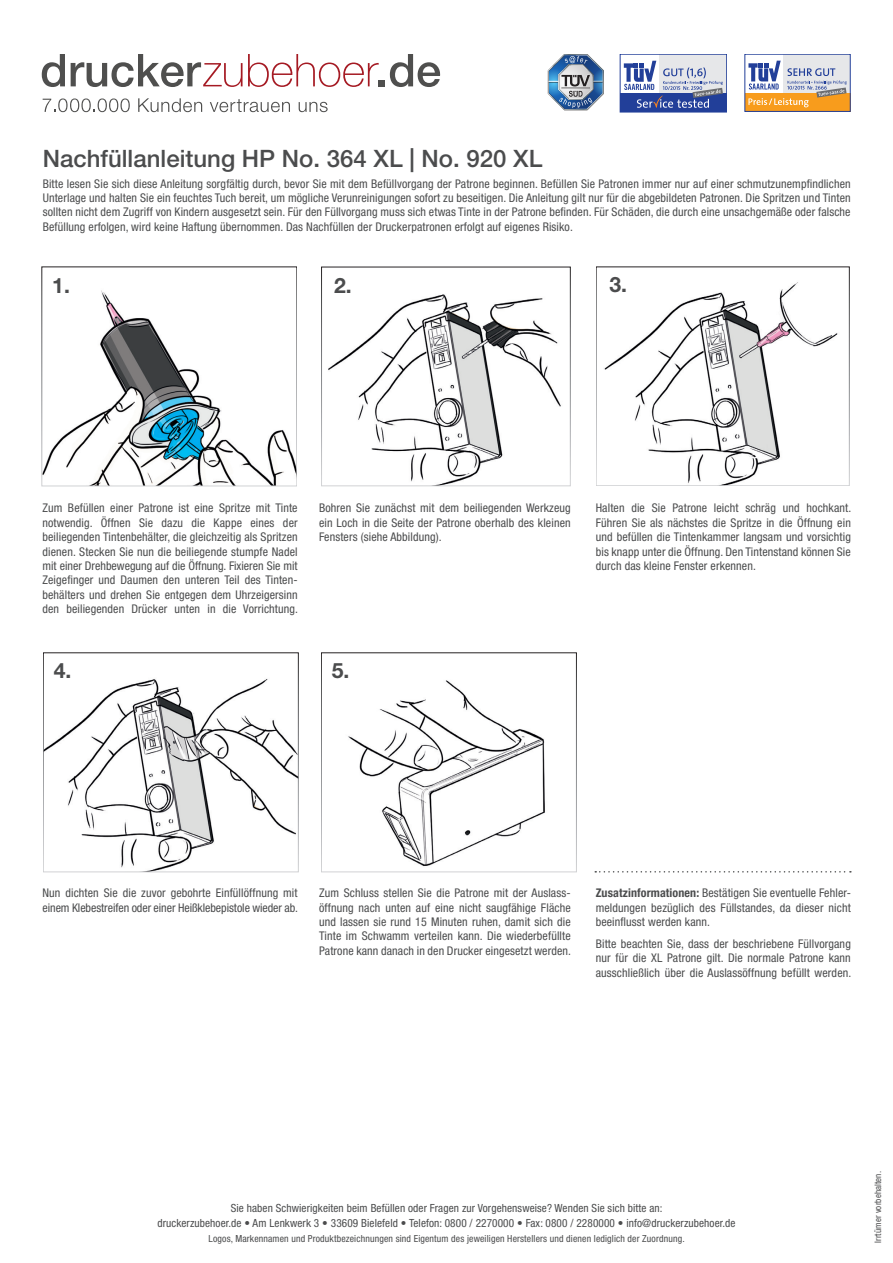
<style>
.page{position:relative;width:893px;height:1263px;background:#fff}
.page>*{position:absolute;margin:0;border:0;box-sizing:border-box;transform-origin:0 0}
.t1{font:500 24px "Helvetica Neue LT Pro";color:#4b4c4d}
.t2{font:700 21.15px "Helvetica Neue LT Pro";color:#4b4c4d}
.text{font:condensed 12px/14.4px "Helvetica Neue LT Pro";letter-spacing:.01em;color:#4b4c4d;text-align:justify}
.t3{font:condensed 11.25px/14.4px "Helvetica Neue LT Pro";letter-spacing:.01em;color:#4b4c4d;text-align:center}
.t4{font:condensed 9.75px "Helvetica Neue LT Pro";letter-spacing:.015em;color:#4b4c4d}
.t5{font:condensed 9px "Helvetica Neue LT Pro";letter-spacing:.01em;color:#4b4c4d}
.s1{font-weight:700}
</style>
<div class="page">
<svg style="left:42px;top:54px;width:23px;height:33px"></svg>
<svg style="left:71px;top:54px;width:369px;height:33px"></svg>
<svg style="left:138px;top:98px;width:64px;height:14px"></svg>
<svg style="left:210px;top:99px;width:80px;height:13px"></svg>
<svg style="left:299px;top:102px;width:29px;height:10px"></svg>
<svg style="left:43px;top:98px;width:87px;height:14px"></svg>
<div style="left:659px;top:54px;width:68px;height:39px;background:#e6e7e9"></div>
<div style="left:620px;top:93px;width:107px;height:19px;background:#223f99"></div>
<div style="left:620px;top:54px;width:107px;height:58px;border:1px solid #223f99"></div>
<svg style="left:624px;top:61px;width:99px;height:47px"></svg>
<div style="left:784px;top:54px;width:66px;height:39px;background:#e6e7e9"></div>
<div style="left:745px;top:93px;width:105px;height:18px;background:#f89c1c"></div>
<svg style="left:748px;top:61px;width:99px;height:46px"></svg>
<svg style="left:548px;top:54px;width:56px;height:56px"></svg>
<svg style="left:595px;top:871px;width:256px;height:1px"></svg>
<img style="left:44px;top:290px;width:251px;height:194px">
<div style="left:42px;top:267px;width:255px;height:219px;border:1px solid #fff"></div>
<img style="left:328px;top:294px;width:233px;height:190px">
<div style="left:321px;top:267px;width:249px;height:219px;border:1px solid #fff"></div>
<img style="left:604px;top:282px;width:234px;height:202px">
<div style="left:596px;top:267px;width:253px;height:219px;border:1px solid #fff"></div>
<img style="left:45px;top:679px;width:251px;height:191px">
<div style="left:43px;top:653px;width:255px;height:219px;border:1px solid #fff"></div>
<img style="left:348px;top:680px;width:197px;height:186px">
<div style="left:321px;top:653px;width:255px;height:219px;border:1px solid #fff"></div>
<p class="t1" style="left:43px;top:144px;width:501px">Nachfüllanleitung HP No. 364 XL | No. 920 XL</p>
<p class="text" style="left:43px;top:176px;width:809px">Bitte lesen Sie sich diese Anleitung sorgfältig durch, bevor Sie mit dem Befüllvorgang der Patrone beginnen. Befüllen Sie Patronen immer nur auf einer schmutzunempfindlichen Unterlage und halten Sie ein feuchtes Tuch bereit, um mögliche Verunreinigungen sofort zu beseitigen. Die Anleitung gilt nur für die abgebildeten Patronen. Die Spritzen und Tinten sollten nicht dem Zugriff von Kindern ausgesetzt sein. Für den Füllvorgang muss sich etwas Tinte in der Patrone befinden. Für Schäden, die durch eine unsachgemäße oder falsche Befüllung erfolgen, wird keine Haftung übernommen. Das Nachfüllen der Druckerpatronen erfolgt auf eigenes Risiko.</p>
<p class="t2" style="left:52px;top:272px;width:19px">1.</p>
<p class="t2" style="left:334px;top:272px;width:19px">2.</p>
<p class="t2" style="left:609px;top:271px;width:19px">3.</p>
<p class="text" style="left:43px;top:501px;width:257px">Zum Befüllen einer Patrone ist eine Spritze mit Tinte notwendig. Öffnen Sie dazu die Kappe eines der beiliegenden Tintenbehälter, die gleichzeitig als Spritzen dienen. Stecken Sie nun die beiliegende stumpfe Nadel mit einer Drehbewegung auf die Öffnung. Fixieren Sie mit Zeigefinger und Daumen den unteren Teil des Tinten&shy;behälters und drehen Sie entgegen dem Uhrzeigersinn den beiliegenden Drücker unten in die Vorrichtung.</p>
<p class="text" style="left:319px;top:501px;width:253px">Bohren Sie zunächst mit dem beiliegenden Werkzeug ein Loch in die Seite der Patrone oberhalb des kleinen Fensters (siehe Abbildung).</p>
<p class="text" style="left:596px;top:501px;width:257px">Halten die Sie Patrone leicht schräg und hochkant.<br>Führen Sie als nächstes die Spritze in die Öffnung ein und befüllen die Tintenkammer langsam und vorsichtig bis knapp unter die Öffnung. Den Tintenstand können Sie durch das kleine Fenster erkennen.</p>
<p class="t2" style="left:54px;top:657px;width:19px">4.</p>
<p class="t2" style="left:332px;top:657px;width:19px">5.</p>
<p class="text" style="left:43px;top:885px;width:257px">Nun dichten Sie die zuvor gebohrte Einfüllöffnung mit einem Klebestreifen oder einer Heißklebepistole wieder ab.</p>
<p class="text" style="left:319px;top:885px;width:253px">Zum Schluss stellen Sie die Patrone mit der Auslass&shy;öffnung nach unten auf eine nicht saugfähige Fläche und lassen sie rund 15 Minuten ruhen, damit sich die Tinte im Schwamm verteilen kann. Die wiederbefüllte Patrone kann danach in den Drucker eingesetzt werden.</p>
<p class="text" style="left:596px;top:885px;width:257px"><span class="s1">Zusatzinformationen:</span> Bestätigen Sie eventuelle Fehler&shy;meldungen bezüglich des Füllstandes, da dieser nicht beeinflusst werden kann.</p>
<p class="text" style="left:596px;top:936px;width:257px">Bitte beachten Sie, dass der beschriebene Füllvorgang nur für die XL Patrone gilt. Die normale Patrone kann ausschließlich über die Auslassöffnung befüllt werden.</p>
<p class="t3" style="left:157px;top:1201px;width:580px">Sie haben Schwierigkeiten beim Befüllen oder Fragen zur Vorgehensweise? Wenden Sie sich bitte an:<br>druckerzubehoer.de • Am Lenkwerk 3 • 33609 Bielefeld • Telefon: 0800 / 2270000 • Fax: 0800 / 2280000 • info@druckerzubehoer.de</p>
<p class="t4" style="left:209px;top:1232px;width:478px">Logos, Markennamen und Produktbezeichnungen sind Eigentum des jeweiligen Herstellers und dienen lediglich der Zuordnung.</p>
<p class="t5" style="left:872px;top:1243px;width:73px;rotate:-90deg">Irrtümer vorbehalten.</p>
</div>
